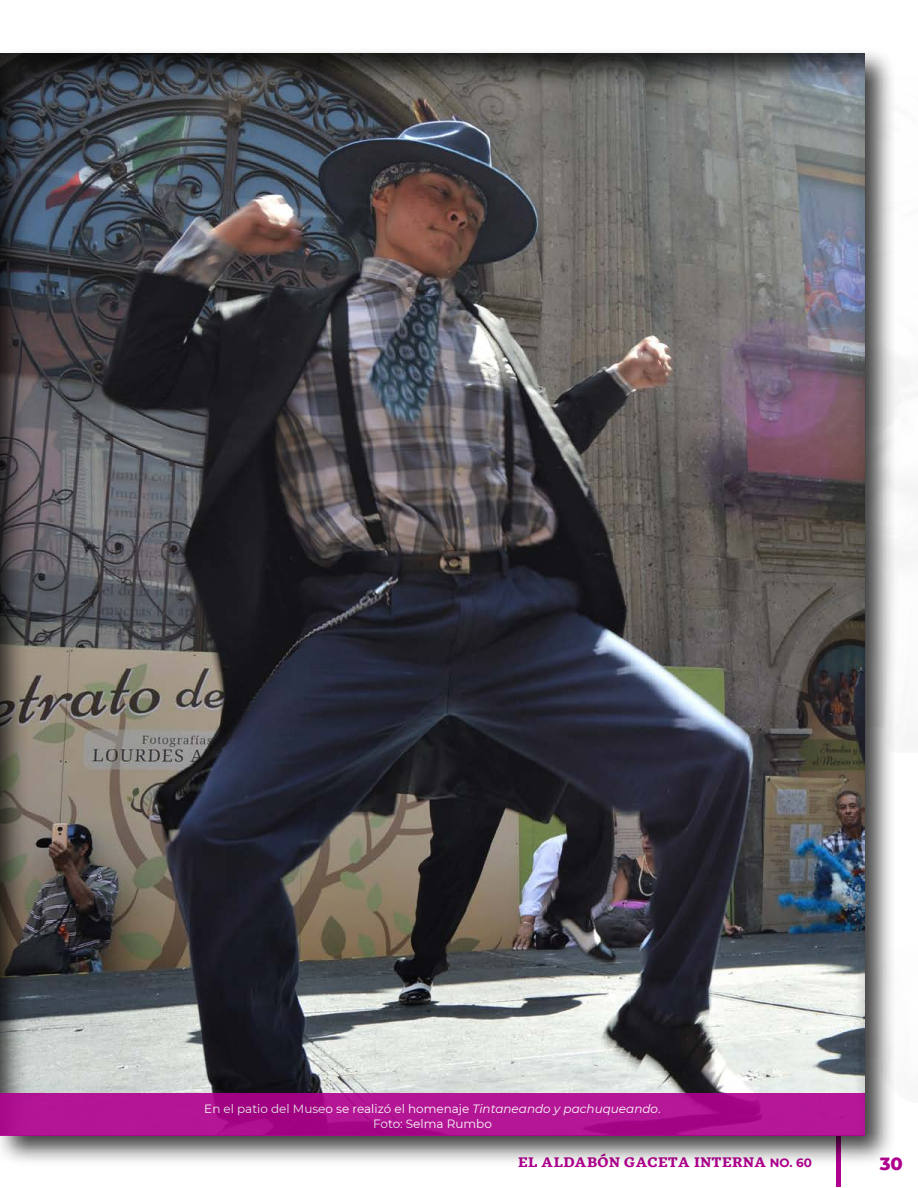
<style>
.page{position:relative;width:918px;height:1188px;background:#fff}
.page>*{position:absolute;margin:0;border:0;box-sizing:border-box;transform-origin:0 0}
.t1{font:800 18px "Montserrat";color:#b0008e}
.t2{font:12px/14.4px "Montserrat";color:#fff;text-align:center}
.t3{font:700 12px "GMX";color:#b0008e}
.s1{font-style:italic}
.s2{font-family:"Montserrat"}
</style>
<div class="page">
<hr style="left:836px;top:1136px;width:4px;height:50px;background:#b0008e">
<div style="left:0;top:47px;width:896px;height:1120px;background:#000;opacity:.75"></div>
<div style="left:0;top:43px;width:879px;height:1094px;background:#000;opacity:.75"></div>
<svg style="left:0;top:1093px;width:865px;height:43px;background:#ae1190"></svg>
<p class="t2" style="left:204px;top:1101px;width:458px">En el patio del Museo se realizó el homenaje <span class="s1">Tintaneando y pachuqueando</span>.<br>Foto: Selma Rumbo</p>
<p class="t3" style="left:518px;top:1154px;width:295px">EL ALDABÓN GACETA INTERNA <span class="s2">NO. 60</span></p>
<h1 class="t1" style="left:880px;top:1151px;width:25px">30</h1>
</div>
